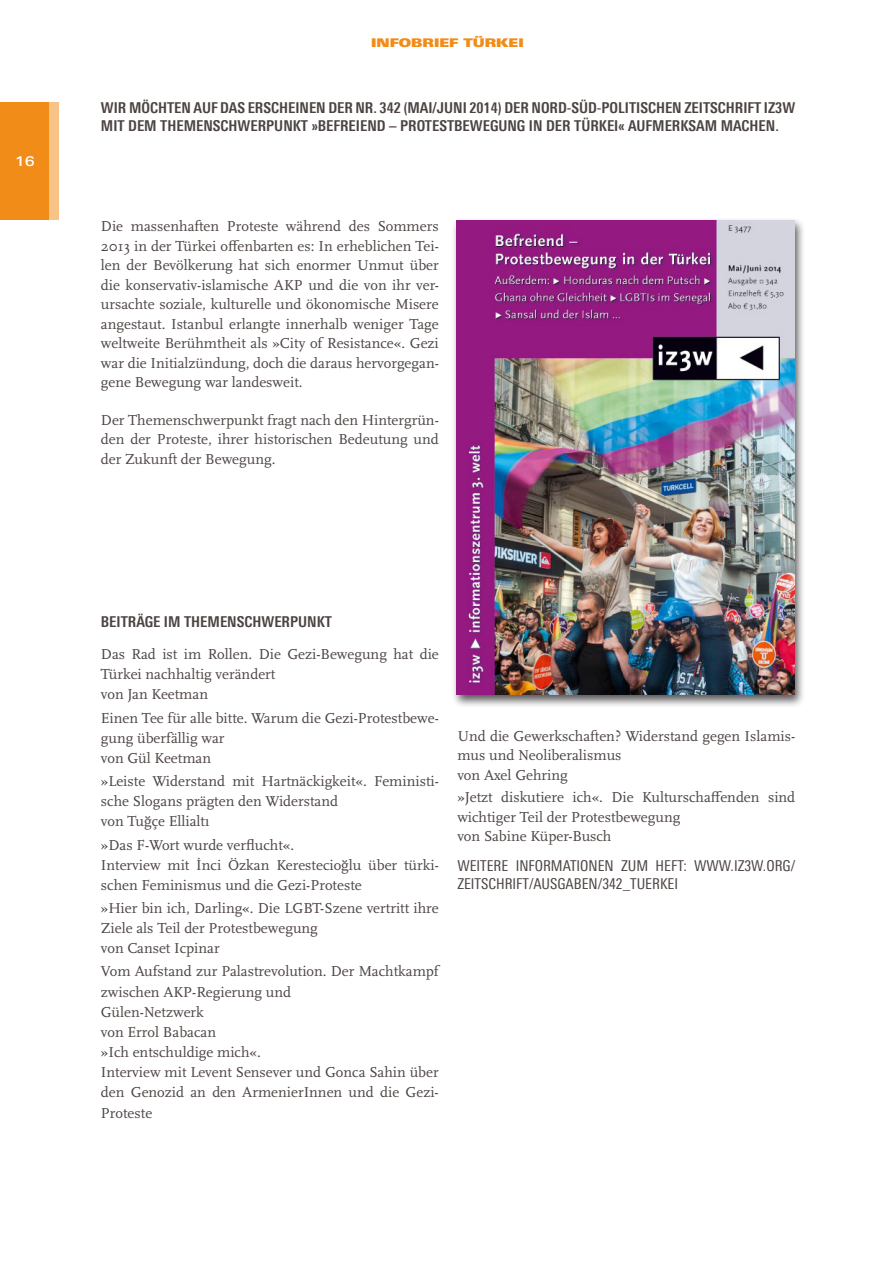
<style>
.page{position:relative;width:893px;height:1263px;background:#fff}
.page>*{position:absolute;margin:0;border:0;box-sizing:border-box;transform-origin:0 0}
.Text{font:15px/19.5px "Scala Pro";color:#4b4341}
.Zwischentitel{font:700 15px/18px "Linotype Univers 620 Cn";color:#4b4341}
.Zwischentitel-2{font:15px/18px "Linotype Univers 420 Cn";color:#4b4341}
.t1{font:500 13.5px "Linotype Univers 540 Ex";color:#fff}
.t2{font:12px "Linotype Univers 940 Ex X Black";color:#f18c18}
</style>
<div class="page">
<div style="left:10px;top:102px;width:49px;height:118px;background:#f8c387"></div>
<div style="left:0;top:102px;width:48px;height:118px;background:#f18c18"></div>
<div style="left:452px;top:217px;width:353px;height:491px;background:#231f20;opacity:.75"></div>
<img style="left:457px;top:220px;width:337px;height:475px">
<p class="t1" style="left:15px;top:153px;width:22px">16</p>
<p class="t2" style="left:371px;top:36px;width:154px">INFOBRIEF TÜRKEI</p>
<p class="Zwischentitel" style="left:101px;top:98px;width:696px">WIR MÖCHTEN AUF DAS ERSCHEINEN DER NR. 342 (MAI/JUNI 2014) DER NORD-SÜD-POLITISCHEN ZEITSCHRIFT IZ3W<br>MIT DEM THEMENSCHWERPUNKT »BEFREIEND – PROTESTBEWEGUNG IN DER TÜRKEI« AUFMERKSAM MACHEN.</p>
<p class="Text" style="left:101px;top:216px;width:339px;text-align:justify">Die massenhaften Proteste während des Sommers 2013 in der Türkei offenbarten es: In erheblichen Tei&shy;len der Bevölkerung hat sich enormer Unmut über die konservativ-islamische AKP und die von ihr ver&shy;ursachte soziale, kulturelle und ökonomische Misere angestaut. Istanbul erlangte innerhalb weniger Tage weltweite Berühmtheit als »City of Resistance«. Gezi war die Initialzündung, doch die daraus hervorgegan&shy;gene Bewegung war landesweit.</p>
<p class="Text" style="left:101px;top:409px;width:339px;text-align:justify">Der Themenschwerpunkt fragt nach den Hintergrün&shy;den der Proteste, ihrer historischen Bedeutung und der Zukunft der Bewegung.</p>
<p class="Zwischentitel" style="left:101px;top:612px;width:233px">BEITRÄGE IM THEMENSCHWERPUNKT</p>
<p class="Text" style="left:101px;top:643px;width:339px;line-height:20.1px">Das Rad ist im Rollen. Die Gezi-Bewegung hat die<br>Türkei nachhaltig verändert</p>
<p class="Text" style="left:101px;top:684px;width:109px">von Jan Keetman</p>
<p class="Text" style="left:101px;top:707px;width:339px;line-height:20.1px">Einen Tee für alle bitte. Warum die Gezi-Protestbewe&shy;gung überfällig war</p>
<p class="Text" style="left:101px;top:748px;width:112px">von Gül Keetman</p>
<p class="Text" style="left:101px;top:770px;width:339px;line-height:20.1px">»Leiste Widerstand mit Hartnäckigkeit«. Feministi&shy;sche Slogans prägten den Widerstand</p>
<p class="Text" style="left:101px;top:811px;width:110px">von Tuğçe Ellialtı</p>
<p class="Text" style="left:101px;top:834px;width:195px">»Das F-Wort wurde verflucht«.</p>
<p class="Text" style="left:101px;top:854px;width:339px;line-height:20.1px">Interview mit İnci Özkan Kerestecioğlu über türki&shy;schen Feminismus und die Gezi-Proteste</p>
<p class="Text" style="left:101px;top:897px;width:339px;line-height:20.1px">»Hier bin ich, Darling«. Die LGBT-Szene vertritt ihre<br>Ziele als Teil der Protestbewegung</p>
<p class="Text" style="left:101px;top:938px;width:120px">von Canset Icpinar</p>
<p class="Text" style="left:101px;top:961px;width:339px;line-height:20.1px">Vom Aufstand zur Palastrevolution. Der Machtkampf zwischen AKP-Regierung und</p>
<p class="Text" style="left:101px;top:1002px;width:104px">Gülen-Netzwerk</p>
<p class="Text" style="left:101px;top:1022px;width:117px">von Errol Babacan</p>
<p class="Text" style="left:101px;top:1042px;width:161px">»Ich entschuldige mich«.</p>
<p class="Text" style="left:101px;top:1062px;width:339px;line-height:20.1px;text-align:justify">Interview mit Levent Sensever und Gonca Sahin über den Genozid an den ArmenierInnen und die Gezi-Proteste</p>
<p class="Text" style="left:457px;top:726px;width:339px">Und die Gewerkschaften? Widerstand gegen Islamis&shy;mus und Neoliberalismus</p>
<p class="Text" style="left:457px;top:765px;width:112px">von Axel Gehring</p>
<p class="Text" style="left:457px;top:787px;width:339px">»Jetzt diskutiere ich«. Die Kulturschaffenden sind wichtiger Teil der Protestbewegung</p>
<p class="Text" style="left:457px;top:826px;width:156px">von Sabine Küper-Busch</p>
<p class="Zwischentitel-2" style="left:457px;top:857px;width:339px">WEITERE INFORMATIONEN ZUM HEFT: WWW.IZ3W.ORG/<br>ZEITSCHRIFT/AUSGABEN/342_TUERKEI</p>
</div>
